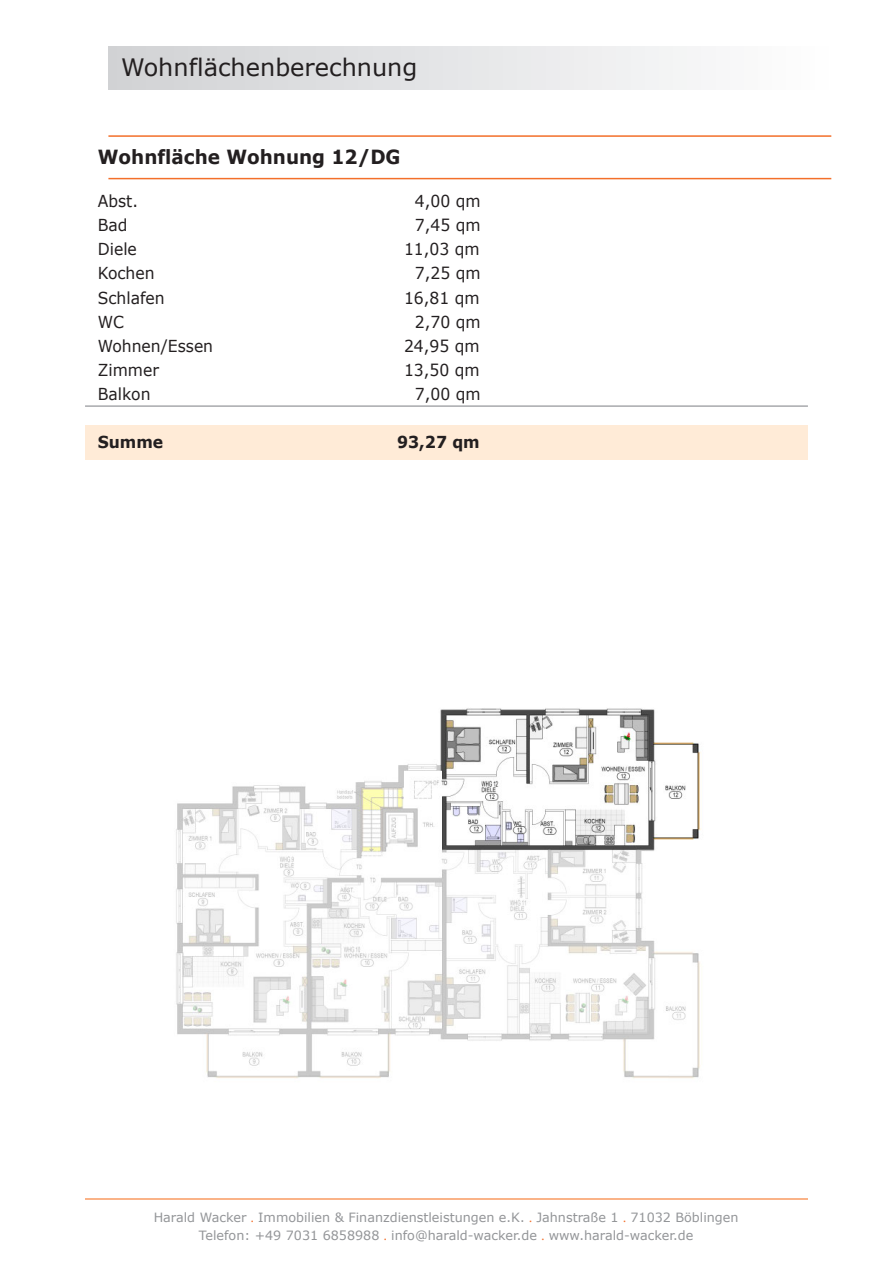
<style>
.page{position:relative;width:893px;height:1263px;background:#fff}
.page>*{position:absolute;margin:0;border:0;box-sizing:border-box;transform-origin:0 0}
.t1{font:24px "Verdana";color:#231f20}
.t2{font:700 19.5px "Verdana";color:#231f20;scale:.94 1}
.t3{font:16.5px "Verdana";color:#231f20;scale:.94 1}
.t4{font:700 16.5px "Verdana";color:#231f20;scale:.94 1}
.t5{font:12.75px/18px "Verdana";color:#939598;text-align:center}
.s1{font-family:"Koz Go Pr 6 N";color:#f36f2a}
</style>
<div class="page">
<hr style="left:108px;top:178px;width:723px;height:1px;background:#f36f2a">
<hr style="left:108px;top:135px;width:723px;height:2px;background:#f36f2a">
<hr style="left:85px;top:1198px;width:723px;height:2px;background:#fab388">
<div style="left:108px;top:47px;width:723px;height:42px;background:linear-gradient(to right,#d0d1d4,#fefefe)"></div>
<img style="left:176px;top:708px;width:525px;height:371px">
<hr style="left:85px;top:405px;width:723px;height:2px;background:#a8a9ad">
<div style="left:85px;top:426px;width:723px;height:34px;background:#ffebd7"></div>
<h1 class="t1" style="left:121px;top:52px;width:298px">Wohnflächenberechnung</h1>
<h2 class="t2" style="left:98px;top:144px;width:324px">Wohnfläche Wohnung 12/DG</h2>
<p class="t3" style="left:98px;top:191px;width:44px">Abst.</p>
<p class="t3" style="left:415px;top:191px;width:71px">4,00 qm</p>
<p class="t3" style="left:98px;top:215px;width:33px">Bad</p>
<p class="t3" style="left:415px;top:215px;width:71px">7,45 qm</p>
<p class="t3" style="left:98px;top:239px;width:43px">Diele</p>
<p class="t3" style="left:404px;top:239px;width:82px">11,03 qm</p>
<p class="t3" style="left:98px;top:263px;width:62px">Kochen</p>
<p class="t3" style="left:415px;top:263px;width:71px">7,25 qm</p>
<p class="t3" style="left:98px;top:287px;width:73px">Schlafen</p>
<p class="t3" style="left:404px;top:287px;width:82px">16,81 qm</p>
<p class="t3" style="left:98px;top:311px;width:29px">WC</p>
<p class="t3" style="left:415px;top:311px;width:71px">2,70 qm</p>
<p class="t3" style="left:98px;top:335px;width:124px">Wohnen/Essen</p>
<p class="t3" style="left:404px;top:335px;width:82px">24,95 qm</p>
<p class="t3" style="left:98px;top:359px;width:67px">Zimmer</p>
<p class="t3" style="left:404px;top:359px;width:82px">13,50 qm</p>
<p class="t3" style="left:98px;top:383px;width:58px">Balkon</p>
<p class="t3" style="left:415px;top:383px;width:71px">7,00 qm</p>
<p class="t4" style="left:98px;top:431px;width:71px">Summe</p>
<p class="t4" style="left:397px;top:431px;width:89px">93,27 qm</p>
<p class="t5" style="left:154px;top:1209px;width:586px">Harald Wacker <span class="s1">.</span> Immobilien &amp; Finanzdienstleistungen e.K. <span class="s1">.</span> Jahnstraße 1 <span class="s1">.</span> 71032 Böblingen<br>Telefon: +49 7031 6858988 <span class="s1">.</span> info@harald-wacker.de <span class="s1">.</span> www.harald-wacker.de</p>
</div>
